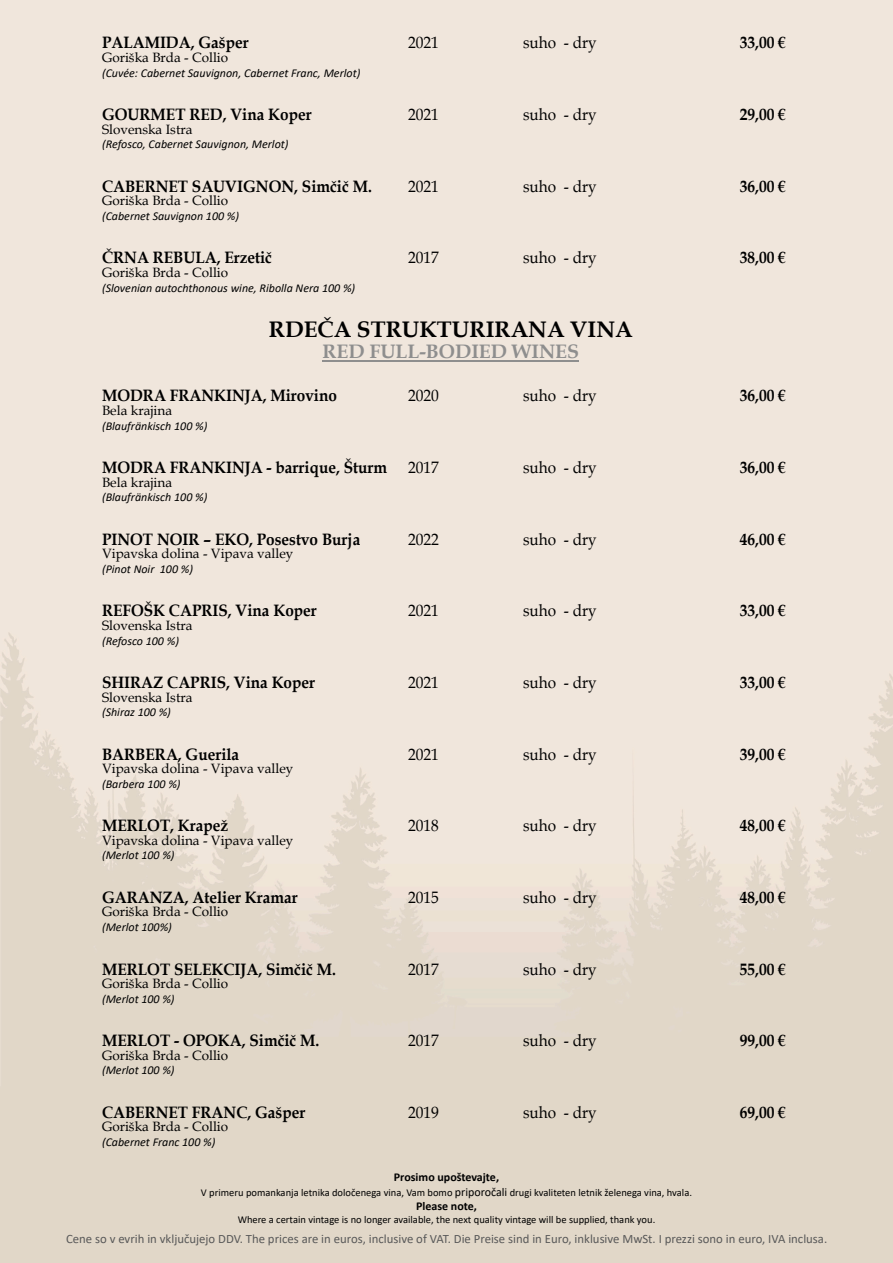
<style>
.page{position:relative;width:893px;height:1263px;background:#fff}
.page>*{position:absolute;margin:0;border:0;box-sizing:border-box;transform-origin:0 0}
.t1{font:700 22.5px "Book Antiqua";color:#000}
.t2{font:700 19.5px "Book Antiqua";color:#8e8e8e}
.t3{font:700 16.5px "Book Antiqua";color:#000;scale:.93 1}
.t4{font:16.5px "Book Antiqua";color:#000;scale:.93 1}
.t5{font:13.5px "Book Antiqua";color:#000}
.t6{font:12.75px "Calibri";color:#595959}
.t7{font:italic 12px "Calibri";color:#000}
.t8{font:700 12px "Calibri";color:#000}
.t9{font:10.5px "Calibri";color:#000}
.s1{font-size:12px}
</style>
<div class="page">
<hr style="left:322px;top:360px;width:257px;height:2px;background:#8e8e8e">
<p class="t3" style="left:102px;top:36px;width:159px">PALAMIDA, Gašper</p>
<p class="t4" style="left:408px;top:36px;width:35px">2021</p>
<p class="t4" style="left:523px;top:36px;width:81px">suho - dry</p>
<p class="t3" style="left:740px;top:36px;width:51px">33,00 €</p>
<p class="t5" style="left:102px;top:52px;width:128px">Goriška Brda - Collio</p>
<p class="t7" style="left:102px;top:68px;width:260px">(Cuvée: Cabernet Sauvignon, Cabernet Franc, Merlot)</p>
<p class="t3" style="left:102px;top:108px;width:227px">GOURMET RED, Vina Koper</p>
<p class="t4" style="left:408px;top:108px;width:35px">2021</p>
<p class="t4" style="left:523px;top:108px;width:81px">suho - dry</p>
<p class="t3" style="left:740px;top:108px;width:51px">29,00 €</p>
<p class="t5" style="left:102px;top:124px;width:92px">Slovenska Istra</p>
<p class="t7" style="left:102px;top:139px;width:188px">(Refosco, Cabernet Sauvignon, Merlot)</p>
<p class="t3" style="left:102px;top:180px;width:292px">CABERNET SAUVIGNON, Simčič M.</p>
<p class="t4" style="left:408px;top:180px;width:35px">2021</p>
<p class="t4" style="left:523px;top:180px;width:81px">suho - dry</p>
<p class="t3" style="left:740px;top:180px;width:51px">36,00 €</p>
<p class="t5" style="left:102px;top:195px;width:128px">Goriška Brda - Collio</p>
<p class="t7" style="left:102px;top:211px;width:139px">(Cabernet Sauvignon 100 %)</p>
<p class="t3" style="left:102px;top:251px;width:184px">ČRNA REBULA, Erzetič</p>
<p class="t4" style="left:408px;top:251px;width:35px">2017</p>
<p class="t4" style="left:523px;top:251px;width:81px">suho - dry</p>
<p class="t3" style="left:740px;top:251px;width:51px">38,00 €</p>
<p class="t5" style="left:102px;top:267px;width:128px">Goriška Brda - Collio</p>
<p class="t7" style="left:102px;top:283px;width:255px">(Slovenian autochthonous wine, Ribolla Nera 100 %)</p>
<h1 class="t1" style="left:269px;top:320px;width:365px">RDEČA STRUKTURIRANA VINA</h1>
<p class="t2" style="left:322px;top:344px;width:258px">RED FULL-BODIED WINES</p>
<p class="t3" style="left:102px;top:389px;width:254px">MODRA FRANKINJA, Mirovino</p>
<p class="t4" style="left:408px;top:389px;width:35px">2020</p>
<p class="t4" style="left:523px;top:389px;width:81px">suho - dry</p>
<p class="t3" style="left:740px;top:389px;width:51px">36,00 €</p>
<p class="t5" style="left:102px;top:405px;width:72px">Bela krajina</p>
<p class="t7" style="left:102px;top:420px;width:107px">(Blaufränkisch 100 %)</p>
<p class="t3" style="left:102px;top:461px;width:308px">MODRA FRANKINJA - barrique, Šturm</p>
<p class="t4" style="left:408px;top:461px;width:35px">2017</p>
<p class="t4" style="left:523px;top:461px;width:81px">suho - dry</p>
<p class="t3" style="left:740px;top:461px;width:51px">36,00 €</p>
<p class="t5" style="left:102px;top:477px;width:72px">Bela krajina</p>
<p class="t7" style="left:102px;top:492px;width:107px">(Blaufränkisch 100 %)</p>
<p class="t3" style="left:102px;top:533px;width:279px">PINOT NOIR – EKO, Posestvo Burja</p>
<p class="t4" style="left:408px;top:533px;width:35px">2022</p>
<p class="t4" style="left:523px;top:533px;width:81px">suho - dry</p>
<p class="t3" style="left:740px;top:533px;width:51px">46,00 €</p>
<p class="t5" style="left:102px;top:548px;width:193px">Vipavska dolina - Vipava valley</p>
<p class="t7" style="left:102px;top:564px;width:93px">(Pinot Noir 100 %)</p>
<p class="t3" style="left:102px;top:604px;width:233px">REFOŠK CAPRIS, Vina Koper</p>
<p class="t4" style="left:408px;top:604px;width:35px">2021</p>
<p class="t4" style="left:523px;top:604px;width:81px">suho - dry</p>
<p class="t3" style="left:740px;top:604px;width:51px">33,00 €</p>
<p class="t5" style="left:102px;top:620px;width:92px">Slovenska Istra</p>
<p class="t7" style="left:102px;top:635px;width:78px">(Refosco 100 %)</p>
<p class="t3" style="left:102px;top:676px;width:231px">SHIRAZ CAPRIS, Vina Koper</p>
<p class="t4" style="left:408px;top:676px;width:35px">2021</p>
<p class="t4" style="left:523px;top:676px;width:81px">suho - dry</p>
<p class="t3" style="left:740px;top:676px;width:51px">33,00 €</p>
<p class="t5" style="left:102px;top:692px;width:92px">Slovenska Istra</p>
<p class="t7" style="left:102px;top:707px;width:70px">(Shiraz 100 %)</p>
<p class="t3" style="left:102px;top:748px;width:149px">BARBERA, Guerila</p>
<p class="t4" style="left:408px;top:748px;width:35px">2021</p>
<p class="t4" style="left:523px;top:748px;width:81px">suho - dry</p>
<p class="t3" style="left:740px;top:748px;width:51px">39,00 €</p>
<p class="t5" style="left:102px;top:763px;width:193px">Vipavska dolina - Vipava valley</p>
<p class="t7" style="left:102px;top:779px;width:80px">(Barbera 100 %)</p>
<p class="t3" style="left:102px;top:819px;width:137px">MERLOT, Krapež</p>
<p class="t4" style="left:408px;top:819px;width:35px">2018</p>
<p class="t4" style="left:523px;top:819px;width:81px">suho - dry</p>
<p class="t3" style="left:740px;top:819px;width:51px">48,00 €</p>
<p class="t5" style="left:102px;top:835px;width:193px">Vipavska dolina - Vipava valley</p>
<p class="t7" style="left:102px;top:850px;width:74px">(Merlot 100 %)</p>
<p class="t3" style="left:102px;top:891px;width:212px">GARANZA, Atelier Kramar</p>
<p class="t4" style="left:408px;top:891px;width:35px">2015</p>
<p class="t4" style="left:523px;top:891px;width:81px">suho - dry</p>
<p class="t3" style="left:740px;top:891px;width:51px">48,00 €</p>
<p class="t5" style="left:102px;top:907px;width:128px">Goriška Brda - Collio</p>
<p class="t7" style="left:102px;top:922px;width:71px">(Merlot 100%)</p>
<p class="t3" style="left:102px;top:963px;width:253px">MERLOT SELEKCIJA, Simčič M.</p>
<p class="t4" style="left:408px;top:963px;width:35px">2017</p>
<p class="t4" style="left:523px;top:963px;width:81px">suho - dry</p>
<p class="t3" style="left:740px;top:963px;width:51px">55,00 €</p>
<p class="t5" style="left:102px;top:978px;width:128px">Goriška Brda - Collio</p>
<p class="t7" style="left:102px;top:994px;width:74px">(Merlot 100 %)</p>
<p class="t3" style="left:102px;top:1034px;width:235px">MERLOT - OPOKA, Simčič M.</p>
<p class="t4" style="left:408px;top:1034px;width:35px">2017</p>
<p class="t4" style="left:523px;top:1034px;width:81px">suho - dry</p>
<p class="t3" style="left:740px;top:1034px;width:51px">99,00 €</p>
<p class="t5" style="left:102px;top:1050px;width:128px">Goriška Brda - Collio</p>
<p class="t7" style="left:102px;top:1065px;width:74px">(Merlot 100 %)</p>
<p class="t3" style="left:102px;top:1106px;width:220px">CABERNET FRANC, Gašper</p>
<p class="t4" style="left:408px;top:1106px;width:35px">2019</p>
<p class="t4" style="left:523px;top:1106px;width:81px">suho - dry</p>
<p class="t3" style="left:740px;top:1106px;width:51px">69,00 €</p>
<p class="t5" style="left:102px;top:1122px;width:128px">Goriška Brda - Collio</p>
<p class="t7" style="left:102px;top:1137px;width:115px">(Cabernet Franc 100 %)</p>
<p class="t8" style="left:394px;top:1172px;width:107px">Prosimo upoštevajte,</p>
<p class="t9" style="left:201px;top:1188px;width:493px">V primeru pomankanja letnika določenega vina, Vam bomo <span class="s1">priporočali</span> drugi kvaliteten letnik želenega vina, hvala.</p>
<p class="t8" style="left:416px;top:1201px;width:62px">Please note,</p>
<p class="t9" style="left:238px;top:1215px;width:419px">Where a certain vintage is no longer available, the next quality vintage will be supplied, thank you.</p>
<p class="t6" style="left:66px;top:1234px;width:763px">Cene so v evrih in vključujejo DDV. The prices are in euros, inclusive of VAT. Die Preise sind in Euro, inklusive MwSt. I prezzi sono in euro, IVA inclusa.</p>
</div>
